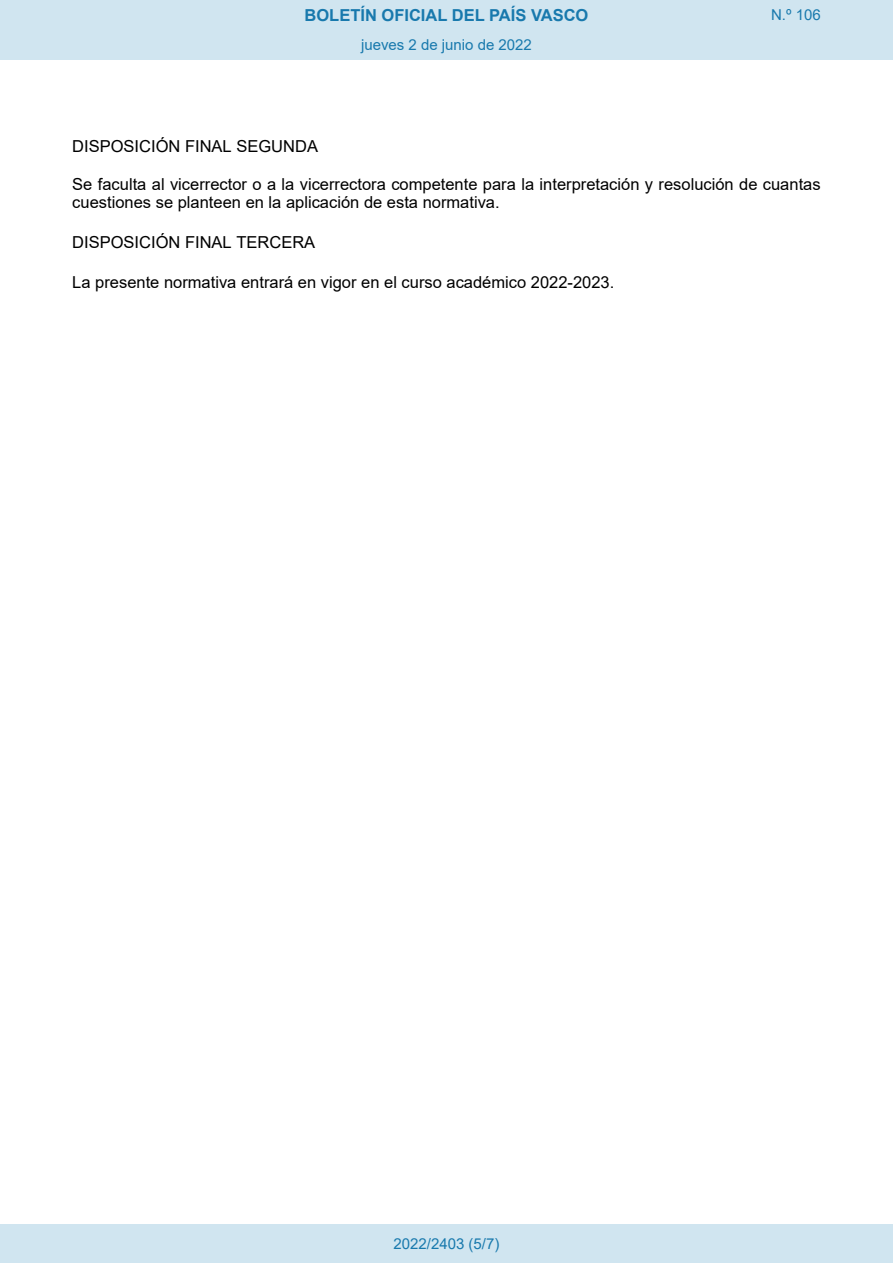
<style>
.page{position:relative;width:893px;height:1263px;background:#fff}
.page>*{position:absolute;margin:0;border:0;box-sizing:border-box;transform-origin:0 0}
.t1{font:16.5px/18.9px "Arial";color:#000}
.t2{font:700 16.5px "Arial";color:#1879ad}
.Paginacion_Centro{font:15px "Arial";color:#1879ad}
</style>
<div class="page">
<div style="left:0;top:0;width:893px;height:60px;background:#d0e5f0"></div>
<div style="left:0;top:1225px;width:893px;height:38px;background:#d0e5f0"></div>
<p class="t2" style="left:305px;top:3px;width:285px">BOLETÍN OFICIAL DEL PAÍS VASCO</p>
<p class="Paginacion_Centro" style="left:771px;top:5px;width:51px">N.º 106</p>
<p class="Paginacion_Centro" style="left:361px;top:35px;width:172px">jueves 2 de junio de 2022</p>
<p class="t1" style="left:72px;top:136px;width:247px">DISPOSICIÓN FINAL SEGUNDA</p>
<p class="t1" style="left:72px;top:174px;width:750px">Se faculta al vicerrector o a la vicerrectora competente para la interpretación y resolución de cuantas cuestiones se planteen en la aplicación de esta normativa.</p>
<p class="t1" style="left:72px;top:233px;width:244px">DISPOSICIÓN FINAL TERCERA</p>
<p class="t1" style="left:72px;top:273px;width:544px">La presente normativa entrará en vigor en el curso académico 2022-2023.</p>
<p class="Paginacion_Centro" style="left:393px;top:1234px;width:107px">2022/2403 (5/7)</p>
</div>
